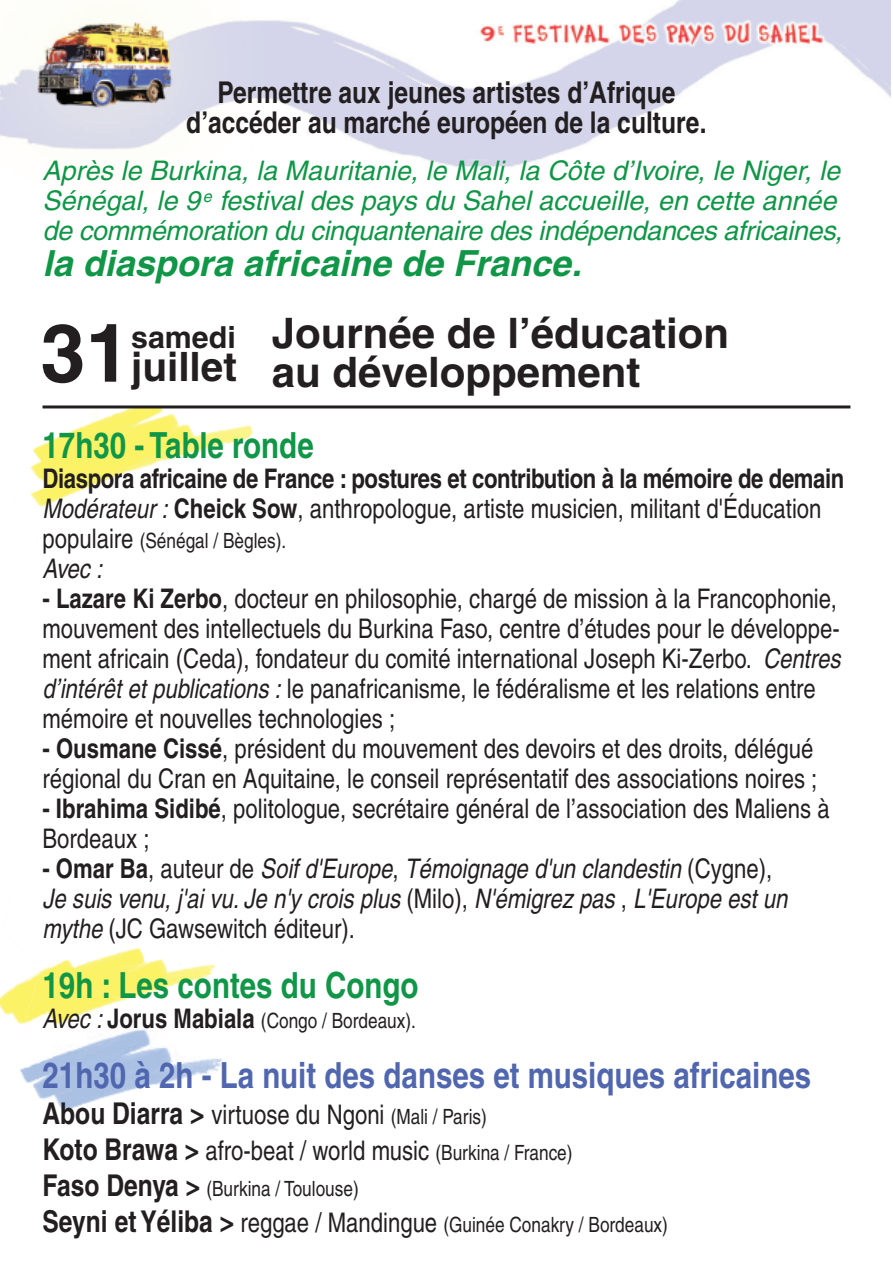
<style>
.page{position:relative;width:893px;height:1276px;background:#fff}
.page>*{position:absolute;margin:0;border:0;box-sizing:border-box;transform-origin:0 0}
.t1{font:700 42px/39px "Helvetica";color:#231f20}
.t2{font:700 40.5px "Helvetica";color:#231f20}
.t3{font:700 condensed 36px "Helvetica";color:#5066af}
.t4{font:700 condensed 36px "Helvetica";color:#109647}
.t5{font:italic 700 36px "Helvetica";color:#109647}
.t6{font:700 30.3px "Helvetica";color:#231f20}
.t7{font:700 condensed 30px/30px "Helvetica";color:#231f20;text-align:center}
.t8{font:condensed 27px/30px "Helvetica";color:#231f20}
.t9{font:italic 27px/30px "Helvetica";color:#109647}
.t10{font:italic condensed 27px/30px "Helvetica";color:#231f20}
.t11{font:700 condensed 27px/30px "Helvetica";letter-spacing:-.015em;color:#231f20}
.t12{font:condensed 21px/36px "Helvetica";color:#231f20}
.s1{font-weight:400;font-style:italic}
.s2{font-weight:400}
.s3{font-size:27px}
.s4{font-weight:700}
.s5{font-style:italic}
.s6{font-weight:700;font-style:normal}
.s7{font-style:normal}
.s8{font-style:italic;font-size:27px}
.s9{font-weight:700;font-size:27px}
.s10{font-weight:700;font-size:30px}
.s11{font-size:21px}
.s12{font-size:81px}
</style>
<div class="page">
<img style="left:0;top:0;width:890px;height:409px">
<img style="left:38px;top:1058px;width:185px;height:52px">
<img style="left:0;top:932px;width:216px;height:91px">
<img style="left:18px;top:974px;width:192px;height:121px">
<img style="left:0;top:347px;width:267px;height:160px">
<div style="left:31px;top:314px;width:241px;height:93px;background:#fff"></div>
<hr style="left:43px;top:405px;width:807px;height:3px;background:#231f20">
<p class="t7" style="left:186px;top:80px;width:522px">Permettre aux jeunes artistes d’Afrique d’accéder au marché européen de la culture.</p>
<p class="t9" style="left:43px;top:158px;width:801px">Après le Burkina, la Mauritanie, le Mali, la Côte d’Ivoire, le Niger, le<br>Sénégal, le 9 <sup>e</sup> festival des pays du Sahel accueille, en cette année de commémoration du cinquantenaire des indépendances africaines,</p>
<h3 class="t5" style="left:43px;top:250px;width:540px">la diaspora africaine de France.</h3>
<h1 class="t1" style="left:272px;top:318px;width:459px">Journée de l’éducation au développement</h1>
<h3 class="t4" style="left:43px;top:432px;width:273px">17h30 - Table ronde</h3>
<p class="t11" style="left:43px;top:466px;width:803px">Diaspora africaine de France : postures et contribution à la mémoire de demain<br><span class="s1">Modérateur :</span> Cheick Sow<span class="s2">, anthropologue, artiste musicien, militant d'Éducation</span></p>
<p class="t12" style="left:43px;top:525px;width:245px"><span class="s3">populaire</span> (Sénégal / Bègles).</p>
<p class="t10" style="left:43px;top:556px;width:61px">Avec :</p>
<p class="t8" style="left:42px;top:586px;width:799px"><span class="s4">- Lazare Ki Zerbo</span>, docteur en philosophie, chargé de mission à la Francophonie, mouvement des intellectuels du Burkina Faso, centre d’études pour le développe&shy;ment africain (Ceda), fondateur du comité international Joseph Ki-Zerbo. <span class="s5">Centres d’intérêt et publications :</span> le panafricanisme, le fédéralisme et les relations entre mémoire et nouvelles technologies ;</p>
<p class="t8" style="left:42px;top:736px;width:776px"><span class="s4">- Ousmane Cissé</span>, président du mouvement des devoirs et des droits, délégué régional du Cran en Aquitaine, le conseil représentatif des associations noires ;</p>
<p class="t8" style="left:42px;top:796px;width:789px"><span class="s4">- Ibrahima Sidibé</span>, politologue, secrétaire général de l’association des Maliens à<br>Bordeaux ;</p>
<p class="t10" style="left:42px;top:856px;width:747px"><span class="s6">- Omar Ba</span><span class="s7">, auteur de</span> Soif d'Europe<span class="s7">,</span> Témoignage d'un clandestin <span class="s7">(Cygne),<br></span>Je suis venu, j'ai vu. Je n'y crois plus <span class="s7">(Milo),</span> N'émigrez pas <span class="s7">,</span> L'Europe est un mythe <span class="s7">(JC Gawsewitch éditeur).</span></p>
<h3 class="t4" style="left:43px;top:972px;width:378px">19h : Les contes du Congo</h3>
<p class="t12" style="left:43px;top:1005px;width:375px"><span class="s8">Avec :</span> <span class="s9">Jorus Mabiala</span> (Congo / Bordeaux).</p>
<h3 class="t3" style="left:43px;top:1062px;width:770px">21h30 à 2h - La nuit des danses et musiques africaines</h3>
<p class="t8" style="left:43px;top:1099px;width:532px;line-height:36px"><span class="s10">Abou Diarra &gt;</span> virtuose du Ngoni <span class="s11">(Mali / Paris)<br></span><span class="s10">Koto Brawa &gt;</span> afro-beat / world music <span class="s11">(Burkina / France)</span></p>
<p class="t12" style="left:43px;top:1173px;width:627px"><span class="s10">Faso Denya &gt;</span> (Burkina / Toulouse)<br><span class="s10">Seyni etYéliba &gt;</span> <span class="s3">reggae / Mandingue</span> (Guinée Conakry / Bordeaux)</p>
<h2 class="t2" style="left:41px;top:352px;width:198px"><span class="s12">31</span> juillet</h2>
<p class="t6" style="left:131px;top:326px;width:106px">samedi</p>
</div>
